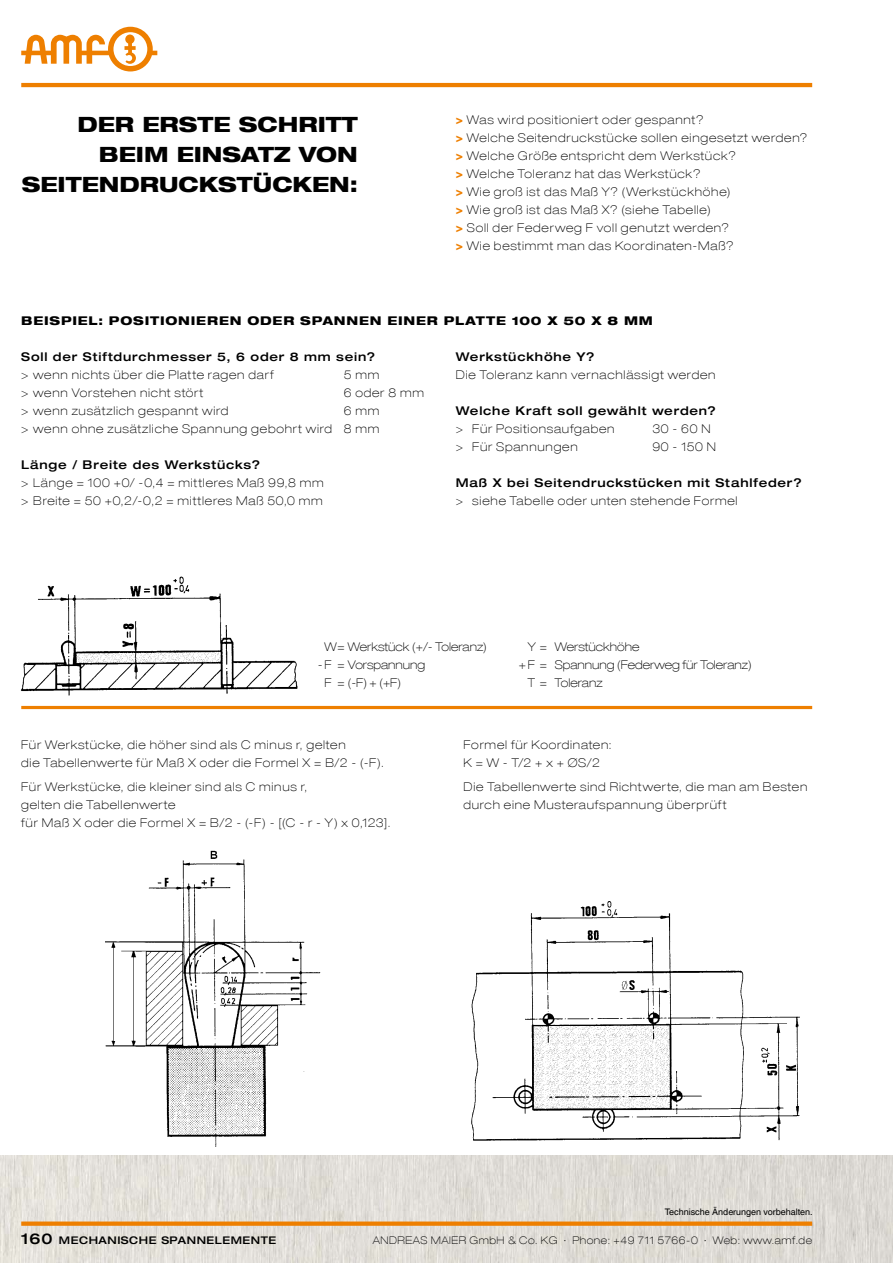
<style>
.page{position:relative;width:893px;height:1263px;background:#fff}
.page>*{position:absolute;margin:0;border:0;box-sizing:border-box;transform-origin:0 0}
.t1{font:800 expanded 21px/30px "Helvetica Neue LT Com";color:#000}
.t2{font:100 expanded 12px/18px "Helvetica Neue LT Com";letter-spacing:.065em;color:#000}
.t3{font:500 expanded 12px "Helvetica Neue LT Com";letter-spacing:.06em;color:#000}
.t4{font:100 expanded 12px "Helvetica Neue LT Com";color:#000}
.t5{font:800 expanded 12px "Helvetica Neue LT Com";letter-spacing:.065em;color:#000}
.t6{font:100 expanded 10.5px "Helvetica Neue LT Com";letter-spacing:.05em;color:#000}
.t7{font:500 expanded 10.5px "Helvetica Neue LT Com";letter-spacing:.05em;color:#000}
.t8{font:9px "Helvetica World";color:#000}
.s1{font-weight:800;color:#ee7f00}
.s2{font-size:15px}
</style>
<div class="page">
<img style="left:0;top:1155px;width:893px;height:108px">
<hr style="left:21px;top:83px;width:791px;height:4px;background:#ee7f00">
<svg style="left:21px;top:27px;width:136px;height:44px"></svg>
<div style="left:21px;top:1221px;width:791px;height:5px;background:#ee7f00"></div>
<hr style="left:21px;top:706px;width:791px;height:3px;background:#ee7f00">
<img style="left:105px;top:850px;width:216px;height:296px">
<img style="left:465px;top:901px;width:336px;height:263px">
<img style="left:20px;top:576px;width:281px;height:130px">
<h1 class="t1" style="left:99px;top:109px;width:260px;text-indent:-21px">DER ERSTE SCH RITT<br>BEI M EINS</h1>
<h1 class="t1" style="left:22px;top:139px;width:337px;text-align:right">ATZ VON<br>SEITEN DRUCKSTÜCKEN :</h1>
<p class="t2" style="left:456px;top:111px;width:353px"><span class="s1">&gt;</span> Was wird positioniert oder gespannt?<br><span class="s1">&gt;</span> Welche Seitendruckstücke sollen eingesetzt werden? <span class="s1">&gt;</span> Welche Größe entspricht dem Werkstück?<br><span class="s1">&gt;</span> Welche Toleranz hat das Werkstück?<br><span class="s1">&gt;</span> Wie groß ist das Maß Y? (Werkstückhöhe)<br><span class="s1">&gt;</span> Wie groß ist das Maß X? (siehe Tabelle)<br><span class="s1">&gt;</span> Soll der Federweg F voll genutzt werden?<br><span class="s1">&gt;</span> Wie bestimmt man das Koordinaten-Maß?</p>
<p class="t5" style="left:21px;top:313px;width:11px">BEIS</p>
<p class="t5" style="left:61px;top:313px;width:128px">PIE L: POSITIONIE</p>
<p class="t5" style="left:207px;top:313px;width:24px">REN</p>
<p class="t5" style="left:247px;top:313px;width:99px">ODER SPANNEN</p>
<p class="t5" style="left:387px;top:313px;width:11px">EINE</p>
<p class="t5" style="left:427px;top:313px;width:227px">R PLATTE 100 X 50 X 8 MM</p>
<p class="t3" style="left:21px;top:349px;width:355px">Soll der Stiftdurchmesser 5, 6 oder 8 mm sein?</p>
<p class="t2" style="left:21px;top:366px;width:254px">&gt; wenn nichts über die Platte ragen darf</p>
<p class="t2" style="left:344px;top:366px;width:37px">5 mm</p>
<p class="t2" style="left:21px;top:384px;width:184px">&gt; wenn Vorstehen nicht stört</p>
<p class="t2" style="left:344px;top:384px;width:82px">6 oder 8 mm</p>
<p class="t2" style="left:21px;top:402px;width:209px">&gt; wenn zusätzlich gespannt wird</p>
<p class="t3" style="left:456px;top:349px;width:140px">Werkstückhöhe Y?</p>
<p class="t2" style="left:456px;top:366px;width:261px">Die Toleranz kann vernachlässigt werden</p>
<p class="t3" style="left:456px;top:403px;width:262px">Welche Kraft soll gewählt werden?</p>
<p class="t2" style="left:456px;top:420px;width:160px">&gt; Für Positionsaufgaben</p>
<p class="t2" style="left:652px;top:420px;width:60px">30 - 60 N</p>
<p class="t2" style="left:456px;top:438px;width:123px">&gt; Für Spannungen</p>
<p class="t2" style="left:652px;top:438px;width:65px">90 - 150 N</p>
<p class="t3" style="left:456px;top:475px;width:347px">Maß X bei Seitendruckstücken mit Stahlfeder?</p>
<p class="t2" style="left:456px;top:492px;width:283px">&gt; siehe Tabelle oder unten stehende Formel</p>
<p class="t2" style="left:21px;top:402px;width:360px;text-align:right">6 mm<br>&gt; wenn ohne zusätzliche Spannung gebohrt wird 8 mm</p>
<p class="t3" style="left:21px;top:457px;width:241px">Länge / Breite des Werkstücks?</p>
<p class="t2" style="left:21px;top:474px;width:304px">&gt; Länge = 100 +0/ -0,4 = mittleres Maß 99,8 mm &gt; Breite = 50 +0,2/-0,2 = mittleres Maß 50,0 mm</p>
<p class="t4" style="left:325px;top:639px;width:164px">W= Werkstück (+/- Toleranz)</p>
<p class="t4" style="left:528px;top:639px;width:113px">Y = Werstückhöhe</p>
<p class="t4" style="left:318px;top:657px;width:109px">- F = Vorspannung</p>
<p class="t4" style="left:519px;top:657px;width:234px">+F = Spannung (Federweg für Toleranz)</p>
<p class="t2" style="left:325px;top:673px;width:78px">F = (-F) + (+F)</p>
<p class="t2" style="left:519px;top:673px;width:6px">T</p>
<p class="t2" style="left:540px;top:673px;width:64px">= Toleranz</p>
<p class="t2" style="left:21px;top:735px;width:364px">Für Werkstücke, die höher sind als C minus r, gelten<br>die Tabellenwerte für Maß X oder die Formel X = B/2 - (-F).</p>
<p class="t2" style="left:21px;top:777px;width:371px">Für Werkstücke, die kleiner sind als C minus r,<br>gelten die Tabellenwerte<br>für Maß X oder die Formel X = B/2 - (-F) - [(C - r - Y) x 0,123].</p>
<p class="t2" style="left:463px;top:735px;width:150px">Formel für Koordinaten:<br>K = W - T/2 + x + ØS/2</p>
<p class="t2" style="left:463px;top:777px;width:345px">Die Tabellenwerte sind Richtwerte, die man am Besten durch eine Musteraufspannung überprüft</p>
<p class="t8" style="left:665px;top:1207px;width:149px">Technische Änderungen vorbehalten.</p>
<p class="t7" style="left:21px;top:1233px;width:256px"><span class="s2">160</span> Mechanische Spannelemente</p>
<p class="t6" style="left:373px;top:1233px;width:441px">ANDREAS MAIER GmbH &amp; Co. KG ∙ Phone: +49 711 5766-0 ∙ Web: www.amf.de</p>
</div>
